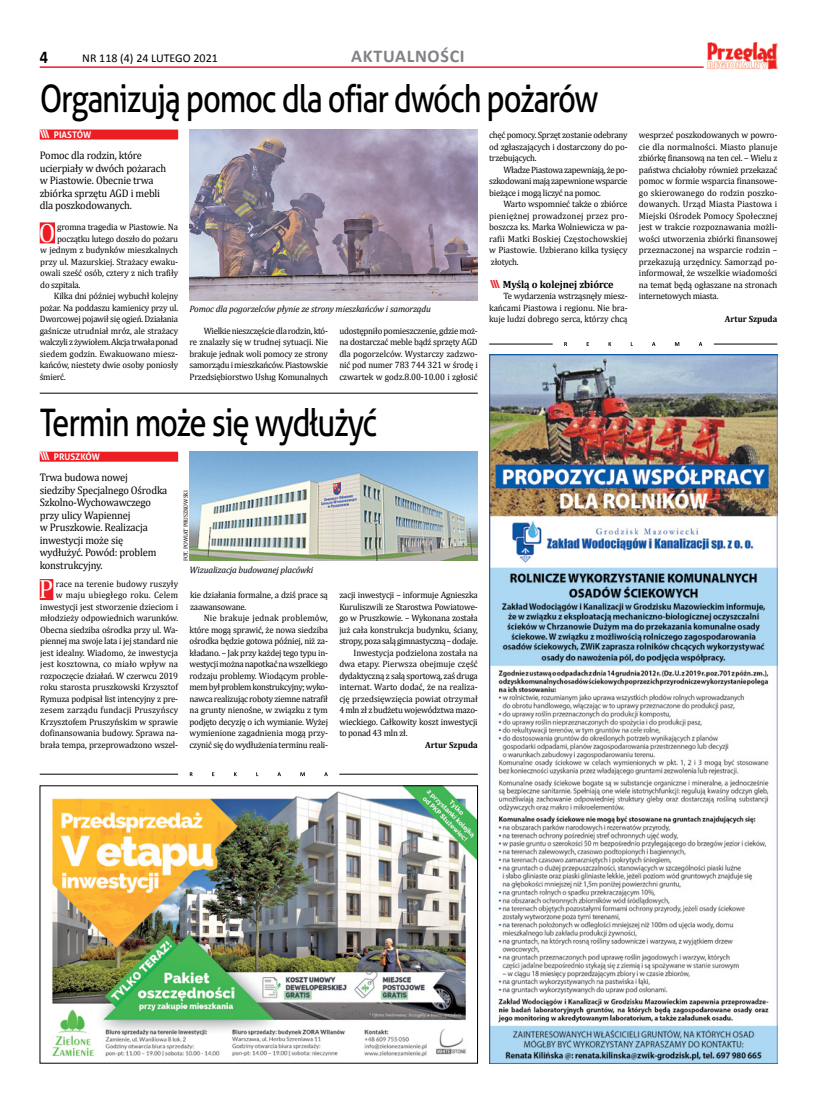
<style>
.page{position:relative;width:820px;height:1106px;background:#fff}
.page>*{position:absolute;margin:0;border:0;box-sizing:border-box;transform-origin:0 0}
.t1{font:38px "Aller";letter-spacing:-.04em;color:#000;scale:.82 1}
.t2{font:26.5px "Cambria";color:#fff;scale:.96 1}
.t3{font:700 18px "Calibri";letter-spacing:.04em;color:#808285}
.t4{font:700 18px "Calibri";color:#000;scale:.9 1}
.t5{font:12px "Calibri";color:#000}
.t6{font:11px/12.5px "Cambria";letter-spacing:-.015em;color:#000;scale:.95 1}
.t7{font:700 10.5px "Cambria";letter-spacing:-.01em;color:#000}
.t8{font:9.2px/11.5px "Cambria";letter-spacing:-.015em;color:#000;text-align:justify;scale:.96 1}
.t9{font:italic 9.2px "Cambria";letter-spacing:-.015em;color:#000}
.t10{font:9.2px "Cambria";letter-spacing:.005em;color:#000;scale:.96 1}
.t11{font:9.2px "Cambria";letter-spacing:-.035em;color:#000;scale:.96 1}
.t12{font:700 9.2px "Aller";color:#fff;scale:.96 1}
.t13{font:700 9px "Cambria";color:#000;scale:.96 1}
.t14{font:6px "Cambria";color:#000;scale:.96 1}
.s1{font-size:11px}
.s2{font-family:"Aller";font-size:11px;color:#ed1d24}
</style>
<div class="page">
<hr style="left:40px;top:66px;width:663px;height:2px;background:#ed1d24">
<img style="left:706px;top:42px;width:71px;height:28px">
<img style="left:489px;top:354px;width:288px;height:709px">
<svg style="left:564px;top:342px;width:138px;height:4px"></svg>
<hr style="left:489px;top:344px;width:63px;height:1px;background:#000">
<hr style="left:713px;top:344px;width:64px;height:1px;background:#000">
<img style="left:52px;top:787px;width:423px;height:270px">
<svg style="left:190px;top:772px;width:137px;height:4px"></svg>
<hr style="left:40px;top:774px;width:138px;height:1px;background:#000">
<hr style="left:339px;top:774px;width:138px;height:1px;background:#000">
<div style="left:40px;top:129px;width:138px;height:10px;background:#ed1d24"></div>
<div style="left:40px;top:222px;width:15px;height:21px;background:#ed1d24"></div>
<img style="left:189px;top:129px;width:288px;height:171px">
<div style="left:40px;top:451px;width:138px;height:10px;background:#ed1d24"></div>
<div style="left:40px;top:579px;width:13px;height:21px;background:#ed1d24"></div>
<img style="left:189px;top:451px;width:288px;height:110px">
<hr style="left:40px;top:393px;width:437px;height:1px;background:#000">
<h3 class="t4" style="left:40px;top:45px;width:11px">4</h3>
<h3 class="t5" style="left:82px;top:51px;width:137px">NR 118 (4) 24 LUTEGO 2021</h3>
<h3 class="t3" style="left:351px;top:45px;width:115px">AKTUALNOŚCI</h3>
<h1 class="t1" style="left:40px;top:75px;width:683px">Organizują pomoc dla ofiar dwóch pożarów</h1>
<p class="t12" style="left:40px;top:129px;width:55px"><span class="s1">\\\</span> PIASTÓW</p>
<p class="t6" style="left:40px;top:149px;width:134px">Pomoc dla rodzin, które ucierpiały w dwóch pożarach w Piastowie. Obecnie trwa zbiórka sprzętu AGD i mebli dla poszkodowanych.</p>
<h2 class="t2" style="left:39px;top:217px;width:19px">O</h2>
<p class="t8" style="left:57px;top:221px;width:127px">gromna tragedia w Piastowie. Na</p>
<p class="t8" style="left:57px;top:233px;width:127px">początku lutego doszło do pożaru</p>
<p class="t8" style="left:40px;top:244px;width:145px">w jednym z budynków mieszkalnych</p>
<p class="t8" style="left:40px;top:256px;width:145px">przy ul. Mazurskiej. Strażacy ewaku-</p>
<p class="t8" style="left:40px;top:267px;width:145px">owali sześć osób, cztery z nich trafiły</p>
<p class="t8" style="left:40px;top:279px;width:43px">do szpitala.</p>
<p class="t8" style="left:54px;top:290px;width:131px">Kilka dni później wybuchł kolejny</p>
<p class="t8" style="left:40px;top:302px;width:146px">pożar. Na poddaszu kamienicy przy ul.</p>
<p class="t8" style="left:40px;top:313px;width:146px">Dworcowej pojawił się ogień. Działania</p>
<p class="t8" style="left:40px;top:325px;width:146px">gaśnicze utrudniał mróz, ale strażacy</p>
<p class="t11" style="left:40px;top:336px;width:146px">walczyli z żywiołem. Akcja trwała ponad</p>
<p class="t10" style="left:40px;top:348px;width:146px">siedem godzin. Ewakuowano miesz-</p>
<p class="t8" style="left:40px;top:359px;width:146px">kańców, niestety dwie osoby poniosły</p>
<p class="t8" style="left:40px;top:371px;width:28px">śmierć.</p>
<p class="t9" style="left:189px;top:302px;width:243px">Pomoc dla pogorzelców płynie ze strony mieszkańców i samorządu</p>
<p class="t8" style="left:189px;top:325px;width:146px;text-indent:14px">Wielkie nieszczęście dla rodzin, któ&shy;re znalazły się w trudnej sytuacji. Nie brakuje jednak woli pomocy ze strony samorządu i mieszkańców. Piastowskie Przedsiębiorstwo Usług Komunalnych</p>
<p class="t8" style="left:339px;top:325px;width:146px">udostępniło pomieszczenie, gdzie moż&shy;na dostarczać meble bądź sprzęty AGD dla pogorzelców. Wystarczy zadzwo&shy;nić pod numer 783 744 321 w środę i czwartek w godz.8.00-10.00 i zgłosić</p>
<h1 class="t1" style="left:40px;top:400px;width:413px">Termin może się wydłużyć</h1>
<p class="t12" style="left:40px;top:451px;width:64px"><span class="s1">\\\</span> PRUSZKÓW</p>
<p class="t6" style="left:40px;top:471px;width:136px">Trwa budowa nowej<br>siedziby Specjalnego Ośrodka<br>Szkolno-Wychowawczego przy ulicy Wapiennej<br>w Pruszkowie. Realizacja inwestycji może się wydłużyć. Powód: problem konstrukcyjny.</p>
<h2 class="t2" style="left:39px;top:573px;width:17px">P</h2>
<p class="t14" style="left:182px;top:561px;width:76px;rotate:-90deg">FOT. POWIAT PRUSZKOWSKI</p>
<p class="t9" style="left:189px;top:563px;width:125px">Wizualizacja budowanej placówki</p>
<p class="t8" style="left:40px;top:578px;width:145px;text-align:right">race na terenie budowy ruszyły<br>w maju ubiegłego roku. Celem inwestycji jest stworzenie dzieciom i młodzieży odpowiednich warunków.<br>Obecna siedziba ośrodka przy ul. Wa&shy;piennej ma swoje lata i jej standard nie jest idealny. Wiadomo, że inwestycja jest kosztowna, co miało wpływ na rozpoczęcie działań. W czerwcu 2019 roku starosta pruszkowski Krzysztof Rymuza podpisał list intencyjny z pre&shy;zesem zarządu fundacji Pruszyńscy Krzysztofem Pruszyńskim w sprawie dofinansowania budowy. Sprawa na&shy;brała tempa, przeprowadzono wszel-</p>
<p class="t8" style="left:190px;top:589px;width:145px">kie działania formalne, a dziś prace są zaawansowane.</p>
<p class="t8" style="left:189px;top:612px;width:146px;text-indent:14px">Nie brakuje jednak problemów, które mogą sprawić, że nowa siedziba ośrodka będzie gotowa później, niż za&shy;kładano. – Jak przy każdej tego typu in&shy;westycji można napotkać na wszelkiego rodzaju problemy. Wiodącym proble&shy;mem był problem konstrukcyjny; wyko&shy;nawca realizując roboty ziemne natrafił na grunty nienośne, w związku z tym podjęto decyzję o ich wymianie. Wyżej wymienione zagadnienia mogą przy&shy;czynić się do wydłużenia terminu reali-</p>
<p class="t8" style="left:339px;top:589px;width:146px">zacji inwestycji – informuje Agnieszka</p>
<p class="t8" style="left:339px;top:601px;width:146px">Kuruliszwili ze Starostwa Powiatowe-</p>
<p class="t8" style="left:339px;top:612px;width:146px">go w Pruszkowie. – Wykonana została</p>
<p class="t8" style="left:339px;top:624px;width:146px">już cała konstrukcja budynku, ściany,</p>
<p class="t8" style="left:339px;top:635px;width:146px">stropy, poza salą gimnastyczną – dodaje.</p>
<p class="t8" style="left:353px;top:647px;width:131px">Inwestycja podzielona została na</p>
<p class="t10" style="left:339px;top:658px;width:146px">dwa etapy. Pierwsza obejmuje część</p>
<p class="t8" style="left:339px;top:670px;width:146px">dydaktyczną z salą sportową, zaś druga</p>
<p class="t8" style="left:339px;top:681px;width:146px">internat. Warto dodać, że na realiza-</p>
<p class="t8" style="left:339px;top:693px;width:146px">cję przedsięwzięcia powiat otrzymał</p>
<p class="t8" style="left:339px;top:704px;width:146px">4 mln zł z budżetu województwa mazo-</p>
<p class="t8" style="left:339px;top:716px;width:146px">wieckiego. Całkowity koszt inwestycji</p>
<p class="t8" style="left:339px;top:727px;width:72px">to ponad 43 mln zł.</p>
<p class="t13" style="left:425px;top:738px;width:56px">Artur Szpuda</p>
<p class="t8" style="left:489px;top:129px;width:146px">chęć pomocy. Sprzęt zostanie odebrany od zgłaszających i dostarczony do po&shy;trzebujących.</p>
<p class="t8" style="left:489px;top:164px;width:146px;text-indent:14px">Władze Piastowa zapewniają, że po&shy;szkodowani mają zapewnione wsparcie bieżące i mogą liczyć na pomoc.</p>
<p class="t8" style="left:489px;top:198px;width:146px;text-indent:14px">Warto wspomnieć także o zbiórce pieniężnej prowadzonej przez pro&shy;boszcza ks. Marka Wolniewicza w pa&shy;rafii Matki Boskiej Częstochowskiej w Piastowie. Uzbierano kilka tysięcy złotych.</p>
<p class="t7" style="left:490px;top:277px;width:125px"><span class="s2">\\\</span> Myślą o kolejnej zbiórce</p>
<p class="t8" style="left:489px;top:290px;width:146px;text-indent:14px">Te wydarzenia wstrząsnęły miesz&shy;kańcami Piastowa i regionu. Nie bra&shy;kuje ludzi dobrego serca, którzy chcą</p>
<p class="t8" style="left:638px;top:129px;width:146px">wesprzeć poszkodowanych w powro&shy;cie dla normalności. Miasto planuje zbiórkę finansową na ten cel. – Wielu z państwa chciałoby również przekazać pomoc w formie wsparcia finansowe&shy;go skierowanego do rodzin poszko&shy;dowanych. Urząd Miasta Piastowa i Miejski Ośrodek Pomocy Społecznej jest w trakcie rozpoznawania możli&shy;wości utworzenia zbiórki finansowej przeznaczonej na wsparcie rodzin – przekazują urzędnicy. Samorząd po&shy;informował, że wszelkie wiadomości na temat będą ogłaszane na stronach internetowych miasta.</p>
<p class="t13" style="left:724px;top:313px;width:56px">Artur Szpuda</p>
</div>
